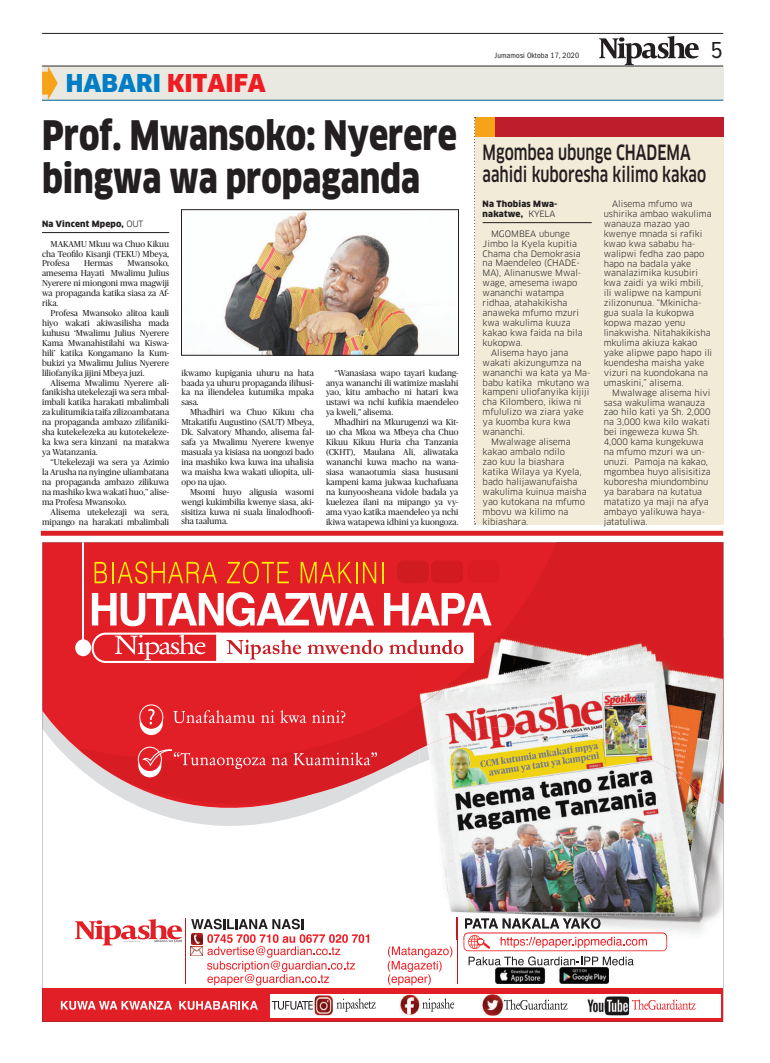
<style>
.page{position:relative;width:770px;height:1063px;background:#fff}
.page>*{position:absolute;margin:0;border:0;box-sizing:border-box;transform-origin:0 0}
.t1{font:900 39.7px/43.3px "Clan";color:#231f20;scale:.82 1}
.t2{font:900 24px "Clan OSF";color:#ee1d23}
.t3{font:24px "Proxima Nova Cond";color:#231f20}
.t4{font:500 20.5px/21.6px "Clan OSF";color:#231f20;scale:.72 1}
.t5{font:8.6px/9.9px "Publico";color:#231f20;text-align:justify}
.t6{font:8.6px/9.9px "Clan LF";color:#231f20}
.t7{font:900 8.5px/9.9px "Clan";letter-spacing:.02em;color:#231f20}
.t8{font:condensed 8px "Franklin Gothic";letter-spacing:.01em;color:#231f20}
.s1{color:#007ec5}
.s2{font-family:"Clan Book SC";font-weight:400}
</style>
<div class="page">
<hr style="left:42px;top:33px;width:681px;height:1px;background:#231f20">
<hr style="left:42px;top:66px;width:681px;height:1px;background:#231f20">
<div style="left:42px;top:67px;width:681px;height:33px;background:#e9e9e1"></div>
<hr style="left:42px;top:100px;width:681px;height:1px;background:#00689e">
<svg style="left:599px;top:36px;width:99px;height:29px"></svg>
<svg style="left:42px;top:66px;width:16px;height:34px"></svg>
<div style="left:41px;top:531px;width:682px;height:5px;background:#dc2027"></div>
<div style="left:475px;top:118px;width:248px;height:406px;background:#f1ebd8"></div>
<div style="left:495px;top:117px;width:228px;height:19px;background:#be1d2c"></div>
<div style="left:475px;top:117px;width:20px;height:19px;background:#f6a31a"></div>
<svg style="left:474px;top:117px;width:1px;height:407px"></svg>
<hr style="left:42px;top:232px;width:127px;height:1px;background:#231f20">
<hr style="left:482px;top:222px;width:109px;height:1px;background:#231f20">
<svg style="left:42px;top:542px;width:681px;height:480px"></svg>
<svg style="left:450px;top:741px;width:152px;height:47px"></svg>
<img style="left:452px;top:749px;width:37px;height:39px">
<img style="left:224px;top:212px;width:196px;height:141px">
<div style="left:181px;top:210px;width:277px;height:145px;border:1px solid #231f20"></div>
<h2 class="t2" style="left:66px;top:70px;width:201px"><span class="s1">HABARI</span> KITAIFA</h2>
<h1 class="t1" style="left:42px;top:113px;width:507px">Prof. Mwansoko: Nyerere bingwa wa propaganda</h1>
<p class="t7" style="left:42px;top:219px;width:103px">Na Vincent Mpepo, <span class="s2">OUT</span></p>
<p class="t5" style="left:42px;top:239px;width:129px;text-indent:9px">MAKAMU Mkuu wa Chuo Kikuu cha Teofilo Kisanji (TEKU) Mbeya, Profesa</p>
<p class="t5" style="left:42px;top:259px;width:129px;text-indent:85px">Mwansoko, amesema Hayati Mwalimu Julius Nyerere ni miongoni mwa magwiji wa propaganda katika siasa za Af&shy;rika.</p>
<p class="t5" style="left:42px;top:308px;width:129px;text-indent:9px">Profesa Mwansoko alitoa kauli hiyo wakati akiwasilisha mada kuhusu ‘Mwalimu Julius Nyerere Kama Mwanahistilahi wa Kiswa&shy;hili’ katika Kongamano la Kum&shy;bukizi ya Mwalimu Julius Nyerere liliofanyika jijini Mbeya juzi.</p>
<p class="t5" style="left:42px;top:378px;width:129px;text-indent:9px">Alisema Mwalimu Nyerere ali&shy;fanikisha utekelezaji wa sera mbal&shy;imbali katika harakati mbalimbali za kulitumikia taifa zilizoambatana na propaganda ambazo zilifaniki&shy;sha kutekelezeka au kutotekeleze&shy;ka kwa sera kinzani na matakwa ya Watanzania.</p>
<p class="t5" style="left:42px;top:457px;width:129px;text-indent:9px">“Utekelezaji wa sera ya Azimio la Arusha na nyingine uliambatana na propaganda ambazo zilikuwa na mashiko kwa wakati huo,” alise&shy;ma Profesa Mwansoko.</p>
<p class="t5" style="left:42px;top:507px;width:129px;text-align:right">Alisema utekelezaji wa sera, mipango na harakati mbalimbali</p>
<p class="t5" style="left:84px;top:259px;width:31px">Hermas</p>
<p class="t5" style="left:181px;top:368px;width:134px">ikwamo kupigania uhuru na hata baada ya uhuru propaganda ilihusi&shy;ka na iliendelea kutumika mpaka sasa.</p>
<p class="t5" style="left:181px;top:407px;width:134px;text-indent:9px">Mhadhiri wa Chuo Kikuu cha Mtakatifu Augustino (SAUT) Mbeya, Dk. Salvatory Mhando, alisema fal&shy;safa ya Mwalimu Nyerere kwenye masuala ya kisiasa na uongozi bado ina mashiko kwa kuwa ina uhalisia wa maisha kwa wakati uliopita, uli&shy;opo na ujao.</p>
<p class="t5" style="left:181px;top:487px;width:134px;text-indent:9px">Msomi huyo aligusia wasomi wengi kukimbilia kwenye siasa, aki&shy;sisitiza kuwa ni suala linalodhoofi&shy;sha taaluma.</p>
<p class="t5" style="left:326px;top:368px;width:134px;text-indent:9px">“Wanasiasa wapo tayari kudang&shy;anya wananchi ili watimize maslahi yao, kitu ambacho ni hatari kwa ustawi wa nchi kufikia maendeleo ya kweli,” alisema.</p>
<p class="t5" style="left:326px;top:417px;width:134px;text-indent:9px">Mhadhiri na Mkurugenzi wa Kit&shy;uo cha Mkoa wa Mbeya cha Chuo Kikuu Kikuu Huria cha Tanzania (CKHT), Maulana Ali, aliwataka wananchi kuwa macho na wana&shy;siasa wanaotumia siasa hususani kampeni kama jukwaa kuchafuana na kunyoosheana vidole badala ya kuelezea ilani na mipango ya vy&shy;ama vyao katika maendeleo ya nchi ikiwa watapewa idhini ya kuongoza.</p>
<p class="t8" style="left:495px;top:51px;width:86px">Jumamosi Oktoba 17, 2020</p>
<h2 class="t3" style="left:710px;top:39px;width:13px">5</h2>
<h3 class="t4" style="left:482px;top:142px;width:312px">Mgombea ubunge CHADEMA aahidi kuboresha kilimo kakao</h3>
<p class="t7" style="left:482px;top:199px;width:76px">Na Thobias Mwa&shy;nakatwe, <span class="s2">KYELA</span></p>
<p class="t6" style="left:491px;top:229px;width:80px">MGOMBEA ubunge</p>
<p class="t6" style="left:482px;top:239px;width:96px">Jimbo la Kyela kupitia</p>
<p class="t6" style="left:482px;top:248px;width:99px">Chama cha Demokrasia</p>
<p class="t6" style="left:482px;top:258px;width:99px">na Maendeleo (CHADE-</p>
<p class="t6" style="left:482px;top:268px;width:100px">MA), Alinanuswe Mwal-</p>
<p class="t6" style="left:482px;top:278px;width:96px">wage, amesema iwapo</p>
<p class="t6" style="left:482px;top:288px;width:83px">wananchi watampa</p>
<p class="t6" style="left:482px;top:298px;width:86px">ridhaa, atahakikisha</p>
<p class="t6" style="left:482px;top:308px;width:98px">anaweka mfumo mzuri</p>
<p class="t6" style="left:482px;top:318px;width:89px">kwa wakulima kuuza</p>
<p class="t6" style="left:482px;top:328px;width:102px">kakao kwa faida na bila</p>
<p class="t6" style="left:482px;top:338px;width:42px">kukopwa.</p>
<p class="t6" style="left:491px;top:348px;width:79px">Alisema hayo jana</p>
<p class="t6" style="left:482px;top:358px;width:100px">wakati akizungumza na</p>
<p class="t6" style="left:482px;top:368px;width:109px">wananchi wa kata ya Ma-</p>
<p class="t6" style="left:482px;top:377px;width:108px">babu katika mkutano wa</p>
<p class="t6" style="left:482px;top:387px;width:108px">kampeni uliofanyika kijiji</p>
<p class="t6" style="left:482px;top:397px;width:100px">cha Kilombero, ikiwa ni</p>
<p class="t6" style="left:482px;top:407px;width:102px">mfululizo wa ziara yake</p>
<p class="t6" style="left:482px;top:417px;width:90px">ya kuomba kura kwa</p>
<p class="t6" style="left:482px;top:427px;width:44px">wananchi.</p>
<p class="t6" style="left:491px;top:437px;width:81px">Mwalwage alisema</p>
<p class="t6" style="left:482px;top:447px;width:84px">kakao ambalo ndilo</p>
<p class="t6" style="left:482px;top:457px;width:83px">zao kuu la biashara</p>
<p class="t6" style="left:482px;top:467px;width:100px">katika Wilaya ya Kyela,</p>
<p class="t6" style="left:482px;top:477px;width:96px">bado halijawanufaisha</p>
<p class="t6" style="left:482px;top:487px;width:105px">wakulima kuinua maisha</p>
<p class="t6" style="left:482px;top:497px;width:104px">yao kutokana na mfumo</p>
<p class="t6" style="left:482px;top:507px;width:87px">mbovu wa kilimo na</p>
<p class="t6" style="left:482px;top:516px;width:47px">kibiashara.</p>
<p class="t6" style="left:603px;top:199px;width:110px;text-indent:9px">Alisema mfumo wa ushirika ambao wakulima wanauza mazao yao kwenye mnada si rafiki kwao kwa sababu ha&shy;walipwi fedha zao papo hapo na badala yake wanalazimika kusubiri kwa zaidi ya wiki mbili, ili walipwe na kampuni zilizonunua. “Mkinicha&shy;gua suala la kukopwa kopwa mazao yenu linakwisha. Nitahakikisha mkulima akiuza kakao yake alipwe papo hapo ili kuendesha maisha yake vizuri na kuondokana na umaskini,” alisema.</p>
<p class="t6" style="left:603px;top:388px;width:109px;text-indent:9px">Mwalwage alisema hivi sasa wakulima wanauza zao hilo kati ya Sh. 2,000 na 3,000 kwa kilo wakati bei ingeweza kuwa Sh.<br>4,000 kama kungekuwa na mfumo mzuri wa un&shy;unuzi. Pamoja na kakao, mgombea huyo alisisitiza kuboresha miundombinu ya barabara na kutatua matatizo ya maji na afya ambayo yalikuwa haya&shy;jatatuliwa.</p>
</div>
